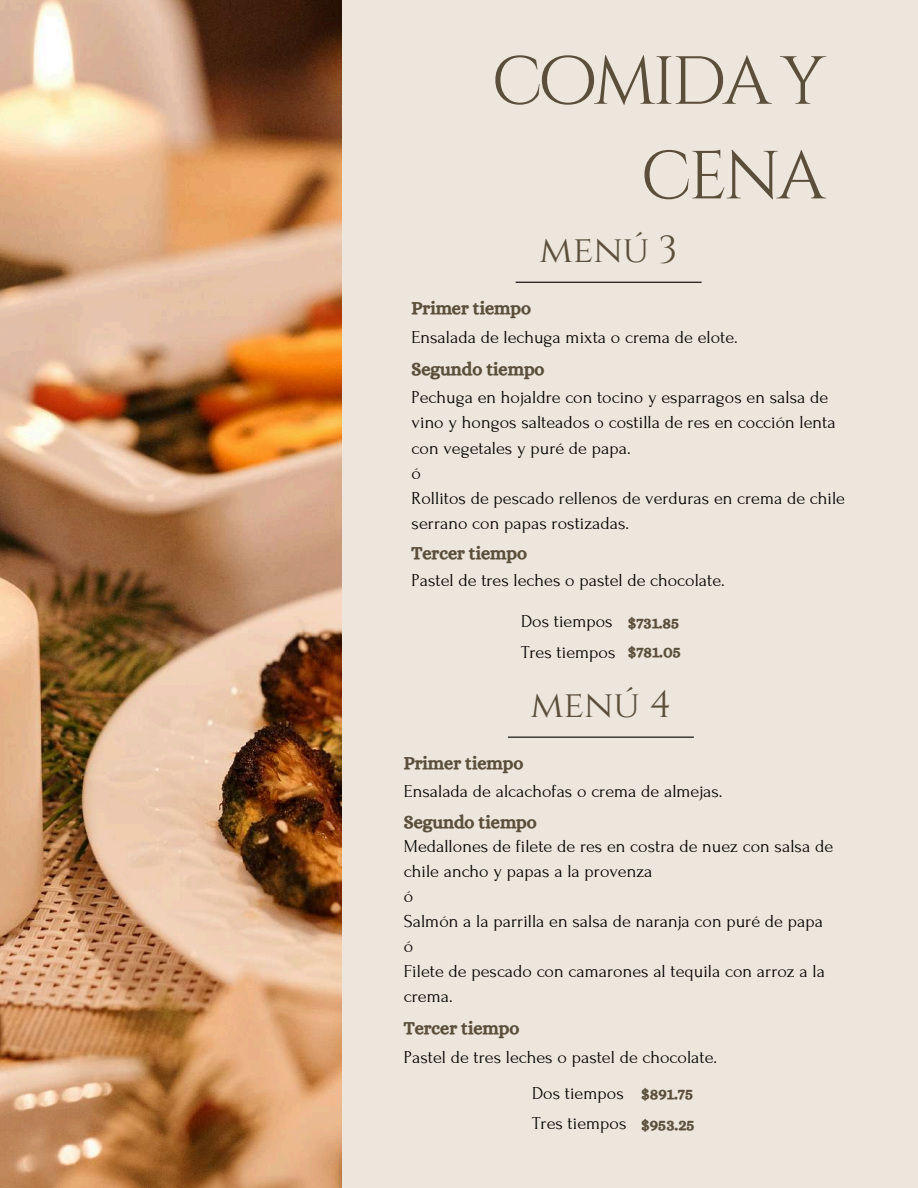
<style>
.page{position:relative;width:918px;height:1188px;background:#ede6dc}
.page>*{position:absolute;margin:0;border:0;box-sizing:border-box;transform-origin:0 0}
.t1{font:67.95px/94.7px "Cinzel Decorative";letter-spacing:-.055em;color:#5b4f3c;text-align:right}
.t2{font:37.8px "Cinzel";color:#5b4f3c}
.t3{font:18.15px/25px "Forum";color:#000}
.t4{font:18.15px "CA Generated";color:#5b4f3c}
.t5{font:16.8px/29.1px "CA Generated";color:#5b4f3c}
.s1{font-family:"CA Generated";font-size:16.8px;color:#5b4f3c}
</style>
<div class="page">
<hr style="left:516px;top:282px;width:186px;height:1px;background:#000">
<hr style="left:508px;top:737px;width:186px;height:1px;background:#000">
<img style="left:0;top:0;width:342px;height:1188px">
<h1 class="t1" style="left:491px;top:36px;width:336px">COMIDA Y<br>CENA</h1>
<h2 class="t2" style="left:540px;top:225px;width:140px">MENÚ 3</h2>
<p class="t4" style="left:412px;top:297px;width:121px">Primer tiempo</p>
<p class="t3" style="left:412px;top:325px;width:328px">Ensalada de lechuga mixta o crema de elote.</p>
<p class="t4" style="left:412px;top:358px;width:134px">Segundo tiempo</p>
<p class="t3" style="left:412px;top:385px;width:435px">Pechuga en hojaldre con tocino y esparragos en salsa de vino y hongos salteados o costilla de res en cocción lenta con vegetales y puré de papa.<br>ó<br>Rollitos de pescado rellenos de verduras en crema de chile serrano con papas rostizadas.</p>
<p class="t4" style="left:412px;top:542px;width:117px">Tercer tiempo</p>
<p class="t3" style="left:412px;top:568px;width:315px">Pastel de tres leches o pastel de chocolate.</p>
<p class="t3" style="left:521px;top:607px;width:96px;line-height:30.2px">Dos tiempos<br>Tres tiempos</p>
<p class="t5" style="left:627px;top:608px;width:55px">$731.85 $781.05</p>
<h2 class="t2" style="left:530px;top:680px;width:143px">MENÚ 4</h2>
<p class="t4" style="left:404px;top:752px;width:121px">Primer tiempo</p>
<p class="t3" style="left:404px;top:779px;width:320px">Ensalada de alcachofas o crema de almejas.</p>
<p class="t4" style="left:404px;top:811px;width:134px">Segundo tiempo</p>
<p class="t3" style="left:404px;top:834px;width:431px">Medallones de filete de res en costra de nuez con salsa de chile ancho y papas a la provenza<br>ó<br>Salmón a la parrilla en salsa de naranja con puré de papa ó<br>Filete de pescado con camarones al tequila con arroz a la crema.</p>
<p class="t4" style="left:404px;top:1017px;width:117px">Tercer tiempo</p>
<p class="t3" style="left:404px;top:1045px;width:315px">Pastel de tres leches o pastel de chocolate.</p>
<p class="t3" style="left:532px;top:1078px;width:163px;line-height:30.2px">Dos tiempos <span class="s1">$891.75<br></span>Tres tiempos</p>
<p class="t5" style="left:641px;top:1110px;width:55px">$953.25</p>
</div>
